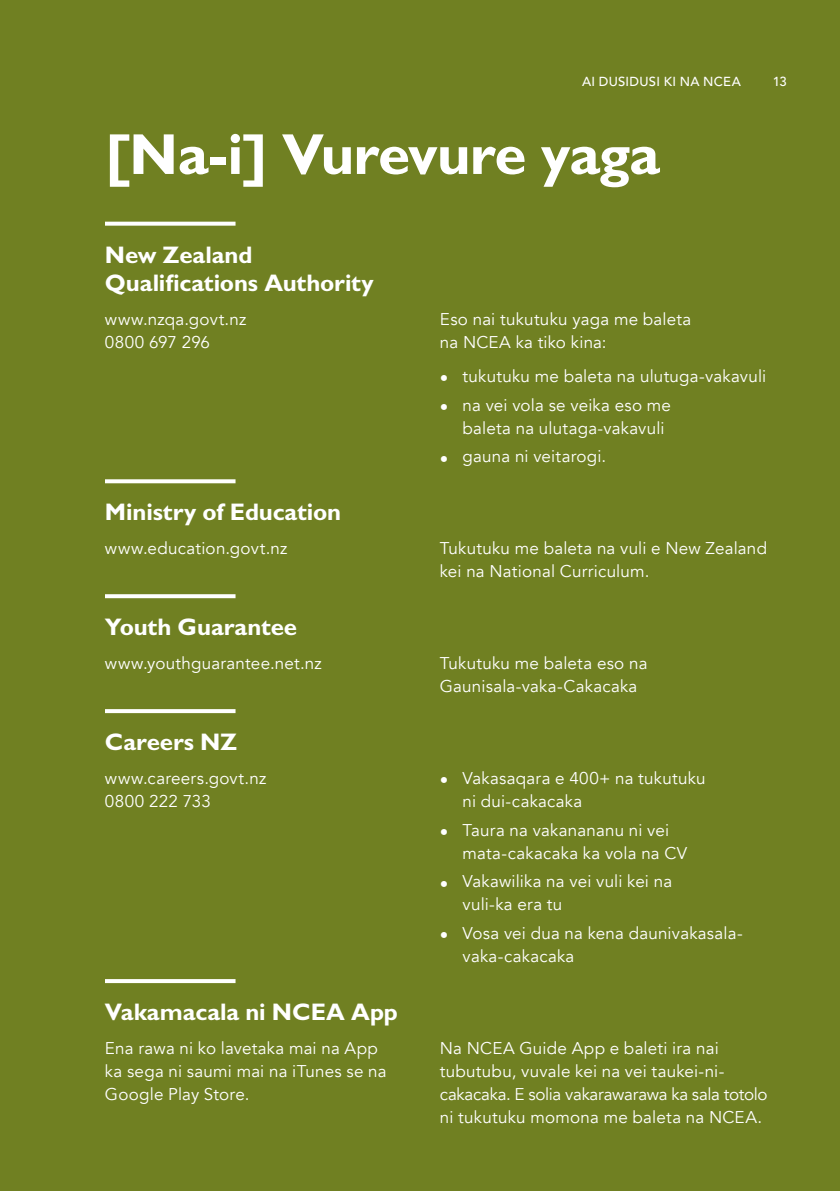
<style>
.page{position:relative;width:840px;height:1191px;background:#fff}
.page>*{position:absolute;margin:0;border:0;box-sizing:border-box;transform-origin:0 0}
.t1{font:700 58px "Gill Sans Maori";letter-spacing:-.02em;color:#fff}
.H3_-_useful_resource{font:700 24px/28px "Gill Sans Maori";letter-spacing:-.005em;color:#fff}
.Body_-_white{font:700 24px "Gill Sans Maori";letter-spacing:-.005em;color:#fff}
.Body_-_white-2{font:17px/23px "Avenir";letter-spacing:.01em;color:#fff}
.t2{font:500 13px "Avenir";letter-spacing:.02em;color:#fff}
.s1{font-weight:800}
</style>
<div class="page">
<div style="left:0;top:0;width:839px;height:1191px;background:#708022"></div>
<svg style="left:105px;top:222px;width:130px;height:4px"></svg>
<svg style="left:105px;top:479px;width:130px;height:4px"></svg>
<svg style="left:105px;top:594px;width:130px;height:4px"></svg>
<svg style="left:105px;top:709px;width:130px;height:4px"></svg>
<svg style="left:105px;top:979px;width:130px;height:4px"></svg>
<p class="t2" style="left:581px;top:74px;width:160px">AI DUSIDUSI KI NA NCEA</p>
<p class="t2" style="left:772px;top:74px;width:15px">13</p>
<h1 class="t1" style="left:105px;top:120px;width:556px">[Na-i] Vurevure yaga</h1>
<p class="H3_-_useful_resource" style="left:105px;top:240px;width:270px">New Zealand<br>Qualifications Authority</p>
<p class="Body_-_white-2" style="left:105px;top:307px;width:143px">www.nzqa.govt.nz<br>0800 697 296</p>
<p class="Body_-_white-2" style="left:439px;top:307px;width:253px">Eso nai tukutuku yaga me baleta na NCEA ka tiko kina:</p>
<p class="Body_-_white-2" style="left:439px;top:365px;width:328px"><span class="s1">•</span> tukutuku me baleta na ulutuga-vakavuli</p>
<p class="Body_-_white-2" style="left:462px;top:393px;width:210px;text-indent:-23px"><span class="s1">•</span> na vei vola se veika eso me baleta na ulutaga-vakavuli</p>
<p class="Body_-_white-2" style="left:439px;top:445px;width:168px"><span class="s1">•</span> gauna ni veitarogi.</p>
<p class="Body_-_white" style="left:105px;top:498px;width:237px">Ministry of Education</p>
<p class="Body_-_white-2" style="left:105px;top:537px;width:184px">www.education.govt.nz</p>
<p class="Body_-_white-2" style="left:439px;top:537px;width:328px">Tukutuku me baleta na vuli e New Zealand kei na National Curriculum.</p>
<p class="H3_-_useful_resource" style="left:105px;top:613px;width:193px">Youth Guarantee</p>
<p class="Body_-_white-2" style="left:105px;top:652px;width:218px">www.youthguarantee.net.nz</p>
<p class="Body_-_white-2" style="left:439px;top:652px;width:209px">Tukutuku me baleta eso na<br>Gaunisala-vaka-Cakacaka</p>
<p class="H3_-_useful_resource" style="left:105px;top:728px;width:134px">Careers NZ</p>
<p class="Body_-_white-2" style="left:105px;top:767px;width:163px">www.careers.govt.nz<br>0800 222 733</p>
<p class="Body_-_white-2" style="left:462px;top:767px;width:244px;text-indent:-23px"><span class="s1">•</span> Vakasaqara e 400+ na tukutuku ni dui-cakacaka</p>
<p class="Body_-_white-2" style="left:462px;top:818px;width:226px;text-indent:-23px"><span class="s1">•</span> Taura na vakanananu ni vei mata-cakacaka ka vola na CV</p>
<p class="Body_-_white-2" style="left:462px;top:870px;width:211px;text-indent:-23px"><span class="s1">•</span> Vakawilika na vei vuli kei na vuli-ka era tu</p>
<p class="Body_-_white-2" style="left:462px;top:922px;width:281px;text-indent:-23px"><span class="s1">•</span> Vosa vei dua na kena daunivakasala&shy;vaka-cakacaka</p>
<p class="H3_-_useful_resource" style="left:105px;top:997px;width:294px">Vakamacala ni NCEA App</p>
<p class="Body_-_white-2" style="left:105px;top:1037px;width:283px">Ena rawa ni ko lavetaka mai na App ka sega ni saumi mai na iTunes se na<br>Google Play Store.</p>
<p class="Body_-_white-2" style="left:439px;top:1037px;width:329px">Na NCEA Guide App e baleti ira nai tubutubu, vuvale kei na vei taukei-ni&shy;cakacaka. E solia vakarawarawa ka sala totolo ni tukutuku momona me baleta na NCEA.</p>
</div>
